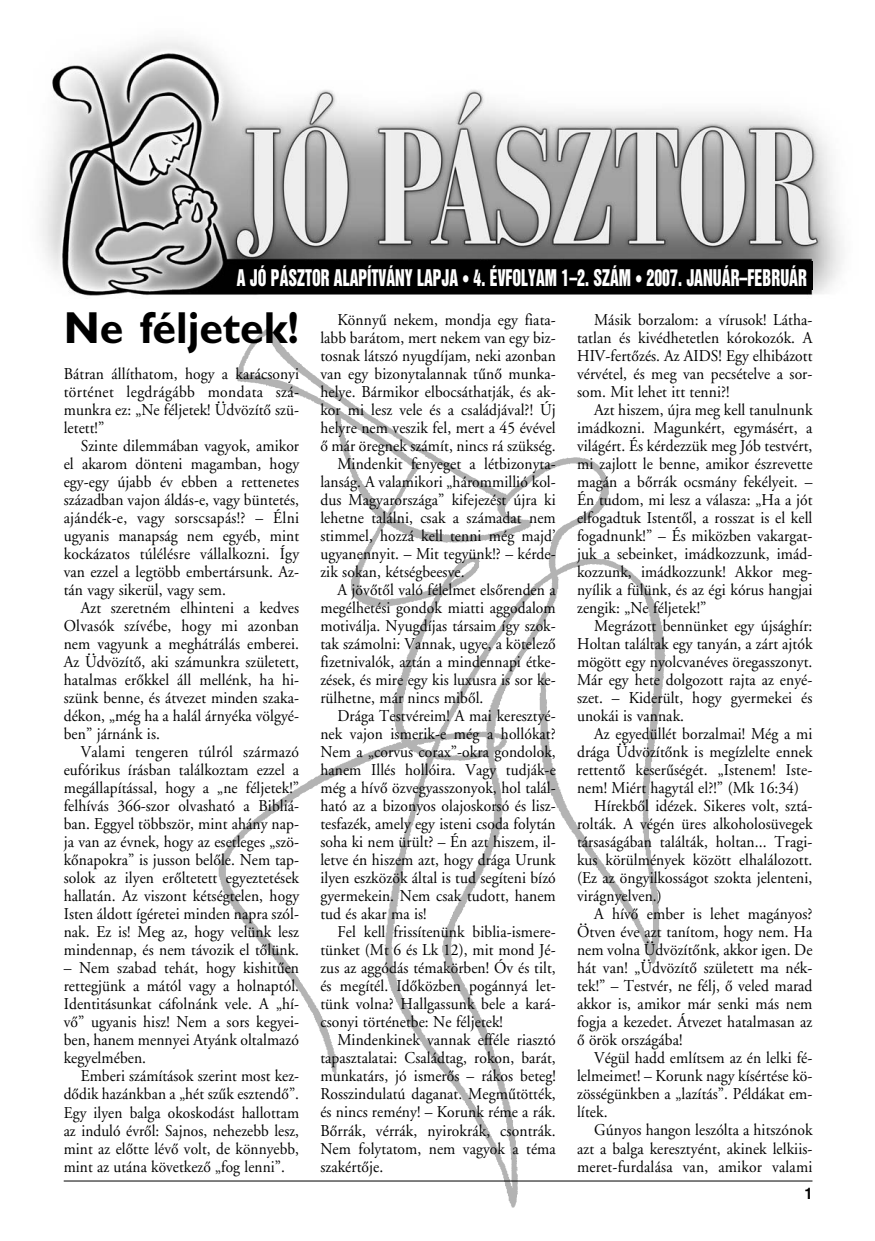
<style>
.page{position:relative;width:875px;height:1241px;background:#fff}
.page>*{position:absolute;margin:0;border:0;box-sizing:border-box;transform-origin:0 0}
.t1{font:700 45px "Gill Sans";color:#000;scale:.95 1}
.t2{font:21px "Gs Helv Inserat Roman";color:#fff;scale:.75 1}
.t3{font:16.5px/18px "Garamond AM Book";letter-spacing:.005em;color:#000;text-align:justify;scale:.94 1}
.t4{font:16.5px/18px "Garamond AM Book";letter-spacing:.005em;color:#000;text-align:justify;scale:.93 1}
.t5{font:700 15px "Gs Helv Cond";color:#000}
.s1{font-size:18px}
</style>
<div class="page">
<img style="left:198px;top:328px;width:480px;height:880px">
<hr style="left:64px;top:1180px;width:748px;height:1px;background:#000">
<img style="left:41px;top:40px;width:802px;height:256px">
<div style="left:237px;top:262px;width:575px;height:28px;background:#000"></div>
<p class="t2" style="left:237px;top:270px;width:761px">A JÓ PÁSZTOR ALAPÍTVÁNY LAPJA <span class="s1">•</span> 4. ÉVFOLYAM 1–2. SZÁM <span class="s1">•</span> 2007. JANUÁR–FEBRUÁR</p>
<h1 class="t1" style="left:64px;top:313px;width:249px">Ne féljetek!</h1>
<p class="t3" style="left:64px;top:366px;width:252px">Bátran állíthatom, hogy a karácsonyi történet legdrágább mondata szá&shy;munkra ez: “Ne féljetek! Üdvözítô szü&shy;letett!”</p>
<p class="t3" style="left:64px;top:438px;width:252px;text-indent:17px">Szinte dilemmában vagyok, amikor el akarom dönteni magamban, hogy egy-egy újabb év ebben a rettenetes században vajon áldás-e, vagy büntetés, ajándék-e, vagy sorscsapás!? – Élni ugyanis manapság nem egyéb, mint kockázatos túlélésre vállalkozni. Így van ezzel a legtöbb embertársunk. Az&shy;tán vagy sikerül, vagy sem.</p>
<p class="t3" style="left:64px;top:600px;width:252px;text-indent:17px">Azt szeretném elhinteni a kedves Olvasók szívébe, hogy mi azonban nem vagyunk a meghátrálás emberei.<br>Az Üdvözítô, aki számunkra született, hatalmas erôkkel áll mellénk, ha hi&shy;szünk benne, és átvezet minden szaka&shy;dékon, “még ha a halál árnyéka völgyé&shy;ben” járnánk is.</p>
<p class="t3" style="left:64px;top:744px;width:252px;text-indent:17px">Valami tengeren túlról származó eufórikus írásban találkoztam ezzel a megállapítással, hogy a “ne féljetek!” felhívás 366-szor olvasható a Bibliá&shy;ban. Eggyel többször, mint ahány nap&shy;ja van az évnek, hogy az esetleges “szö&shy;kônapokra” is jusson belôle. Nem tap&shy;solok az ilyen erôltetett egyeztetések hallatán. Az viszont kétségtelen, hogy Isten áldott ígéretei minden napra szól&shy;nak. Ez is! Meg az, hogy velünk lesz mindennap, és nem távozik el tôlünk.</p>
<p class="t3" style="left:64px;top:960px;width:252px">– Nem szabad tehát, hogy kishitûen rettegjünk a mától vagy a holnaptól.<br>Identitásunkat cáfolnánk vele. A “hí&shy;vô” ugyanis hisz! Nem a sors kegyei&shy;ben, hanem mennyei Atyánk oltalmazó kegyelmében.</p>
<p class="t4" style="left:64px;top:1068px;width:254px;text-indent:17px">Emberi számítások szerint most kez&shy;dôdik hazánkban a “hét szûk esztendô”.<br>Egy ilyen balga okoskodást hallottam az induló évrôl: Sajnos, nehezebb lesz, mint az elôtte lévô volt, de könnyebb, mint az utána következô “fog lenni”.</p>
<p class="t3" style="left:577px;top:312px;width:252px;text-indent:17px">Másik borzalom: a vírusok! Látha&shy;tatlan és kivédhetetlen kórokozók. A HIV-fertôzés. Az AIDS! Egy elhibázott vérvétel, és meg van pecsételve a sor&shy;som. Mit lehet itt tenni?!</p>
<p class="t3" style="left:577px;top:402px;width:252px;text-indent:17px">Azt hiszem, újra meg kell tanulnunk imádkozni. Magunkért, egymásért, a világért. És kérdezzük meg Jób testvért, mi zajlott le benne, amikor észrevette magán a bôrrák ocsmány fekélyeit. – Én tudom, mi lesz a válasza: “Ha a jót elfogadtuk Istentôl, a rosszat is el kell fogadnunk!” – És miközben vakargat&shy;juk a sebeinket, imádkozzunk, imád&shy;kozzunk, imádkozzunk! Akkor meg&shy;nyílik a fülünk, és az égi kórus hangjai zengik: “Ne féljetek!”</p>
<p class="t3" style="left:577px;top:618px;width:252px;text-indent:17px">Megrázott bennünket egy újsághír:<br>Holtan találtak egy tanyán, a zárt ajtók mögött egy nyolcvanéves öregasszonyt.<br>Már egy hete dolgozott rajta az enyé&shy;szet. – Kiderült, hogy gyermekei és unokái is vannak.</p>
<p class="t3" style="left:594px;top:726px;width:234px">Az egyedüllét borzalmai! Még a mi</p>
<p class="t3" style="left:577px;top:744px;width:252px">drága Üdvözítônk is megízlelte ennek</p>
<p class="t3" style="left:577px;top:762px;width:252px">rettentô keserûségét. “Istenem! Iste-</p>
<p class="t3" style="left:577px;top:780px;width:238px">nem! Miért hagytál el?!” (Mk 16:34)</p>
<p class="t3" style="left:594px;top:798px;width:234px">Hírekbôl idézek. Sikeres volt, sztá-</p>
<p class="t3" style="left:577px;top:816px;width:252px">rolták. A végén üres alkoholosüvegek</p>
<p class="t3" style="left:577px;top:834px;width:252px">társaságában találták, holtan... Tragi-</p>
<p class="t3" style="left:577px;top:852px;width:252px">kus körülmények között elhalálozott.</p>
<p class="t3" style="left:577px;top:870px;width:252px">(Ez az öngyilkosságot szokta jelenteni,</p>
<p class="t3" style="left:577px;top:888px;width:92px">virágnyelven.)</p>
<p class="t3" style="left:594px;top:906px;width:234px">A hívô ember is lehet magányos?</p>
<p class="t3" style="left:577px;top:924px;width:252px">Ötven éve azt tanítom, hogy nem. Ha</p>
<p class="t3" style="left:577px;top:942px;width:252px">nem volna Üdvözítônk, akkor igen. De</p>
<p class="t3" style="left:577px;top:960px;width:252px">hát van! “Üdvözítô született ma nék-</p>
<p class="t3" style="left:577px;top:978px;width:252px">tek!” – Testvér, ne félj, ô veled marad</p>
<p class="t3" style="left:577px;top:996px;width:252px">akkor is, amikor már senki más nem</p>
<p class="t3" style="left:577px;top:1014px;width:252px">fogja a kezedet. Átvezet hatalmasan az</p>
<p class="t3" style="left:577px;top:1032px;width:114px">ô örök országába!</p>
<p class="t3" style="left:594px;top:1050px;width:234px">Végül hadd említsem az én lelki fé-</p>
<p class="t3" style="left:577px;top:1068px;width:252px">lelmeimet! – Korunk nagy kísértése kö-</p>
<p class="t3" style="left:577px;top:1086px;width:252px">zösségünkben a “lazítás”. Példákat em-</p>
<p class="t3" style="left:577px;top:1104px;width:34px">lítek.</p>
<p class="t3" style="left:594px;top:1122px;width:234px">Gúnyos hangon leszólta a hitszónok</p>
<p class="t3" style="left:577px;top:1140px;width:252px">azt a balga keresztyént, akinek lelkiis-</p>
<p class="t3" style="left:577px;top:1158px;width:252px">meret-furdalása van, amikor valami</p>
<p class="t3" style="left:337px;top:312px;width:234px">Könnyû nekem, mondja egy fiata-</p>
<p class="t3" style="left:320px;top:330px;width:252px">labb barátom, mert nekem van egy biz-</p>
<p class="t3" style="left:320px;top:348px;width:252px">tosnak látszó nyugdíjam, neki azonban</p>
<p class="t3" style="left:320px;top:366px;width:252px">van egy bizonytalannak tûnô munka-</p>
<p class="t3" style="left:320px;top:384px;width:252px">helye. Bármikor elbocsáthatják, és ak-</p>
<p class="t3" style="left:320px;top:402px;width:252px">kor mi lesz vele és a családjával?! Új</p>
<p class="t3" style="left:320px;top:420px;width:252px">helyre nem veszik fel, mert a 45 évével</p>
<p class="t3" style="left:320px;top:438px;width:252px">ô már öregnek számít, nincs rá szükség.</p>
<p class="t3" style="left:337px;top:456px;width:234px">Mindenkit fenyeget a létbizonyta-</p>
<p class="t3" style="left:320px;top:474px;width:252px">lanság. A valamikori “hárommillió kol-</p>
<p class="t3" style="left:320px;top:492px;width:252px">dus Magyarországa” kifejezést újra ki</p>
<p class="t3" style="left:320px;top:510px;width:252px">lehetne találni, csak a számadat nem</p>
<p class="t3" style="left:320px;top:528px;width:252px">stimmel, hozzá kell tenni még majd’</p>
<p class="t3" style="left:320px;top:546px;width:252px">ugyanennyit. – Mit tegyünk!? – kérde-</p>
<p class="t3" style="left:320px;top:564px;width:155px">zik sokan, kétségbeesve.</p>
<p class="t3" style="left:337px;top:582px;width:234px">A jövôtôl való félelmet elsôrenden a</p>
<p class="t3" style="left:320px;top:600px;width:252px">megélhetési gondok miatti aggodalom</p>
<p class="t3" style="left:320px;top:618px;width:252px">motiválja. Nyugdíjas társaim így szok-</p>
<p class="t3" style="left:320px;top:636px;width:252px">tak számolni: Vannak, ugye, a kötelezô</p>
<p class="t3" style="left:320px;top:654px;width:252px">fizetnivalók, aztán a mindennapi étke-</p>
<p class="t3" style="left:320px;top:672px;width:252px">zések, és mire egy kis luxusra is sor ke-</p>
<p class="t3" style="left:320px;top:690px;width:175px">rülhetne, már nincs mibôl.</p>
<p class="t3" style="left:337px;top:708px;width:234px">Drága Testvéreim! A mai keresztyé-</p>
<p class="t3" style="left:320px;top:726px;width:252px">nek vajon ismerik-e még a hollókat?</p>
<p class="t3" style="left:320px;top:744px;width:252px">Nem a “corvus corax”-okra gondolok,</p>
<p class="t3" style="left:320px;top:762px;width:252px">hanem Illés hollóira. Vagy tudják-e</p>
<p class="t3" style="left:320px;top:780px;width:252px">még a hívô özvegyasszonyok, hol talál-</p>
<p class="t3" style="left:320px;top:798px;width:252px">ható az a bizonyos olajoskorsó és lisz-</p>
<p class="t3" style="left:320px;top:816px;width:252px">tesfazék, amely egy isteni csoda folytán</p>
<p class="t3" style="left:320px;top:834px;width:252px">soha ki nem ürült? – Én azt hiszem, il-</p>
<p class="t3" style="left:320px;top:852px;width:252px">letve én hiszem azt, hogy drága Urunk</p>
<p class="t3" style="left:320px;top:870px;width:252px">ilyen eszközök által is tud segíteni bízó</p>
<p class="t3" style="left:320px;top:888px;width:252px">gyermekein. Nem csak tudott, hanem</p>
<p class="t3" style="left:320px;top:906px;width:114px">tud és akar ma is!</p>
<p class="t3" style="left:337px;top:924px;width:234px">Fel kell frissítenünk biblia-ismere-</p>
<p class="t3" style="left:320px;top:942px;width:252px">tünket (Mt 6 és Lk 12), mit mond Jé-</p>
<p class="t3" style="left:320px;top:960px;width:252px">zus az aggódás témakörben! Óv és tilt,</p>
<p class="t3" style="left:320px;top:978px;width:252px">és megítél. Idôközben pogánnyá let-</p>
<p class="t3" style="left:320px;top:996px;width:252px">tünk volna? Hallgassunk bele a kará-</p>
<p class="t3" style="left:320px;top:1014px;width:196px">csonyi történetbe: Ne féljetek!</p>
<p class="t3" style="left:337px;top:1032px;width:234px">Mindenkinek vannak efféle riasztó</p>
<p class="t3" style="left:320px;top:1050px;width:252px">tapasztalatai: Családtag, rokon, barát,</p>
<p class="t3" style="left:320px;top:1068px;width:252px">munkatárs, jó ismerôs – rákos beteg!</p>
<p class="t3" style="left:320px;top:1086px;width:252px">Rosszindulatú daganat. Megmûtötték,</p>
<p class="t3" style="left:320px;top:1104px;width:252px">és nincs remény! – Korunk réme a rák.</p>
<p class="t3" style="left:320px;top:1122px;width:252px">Bôrrák, vérrák, nyirokrák, csontrák.</p>
<p class="t3" style="left:320px;top:1140px;width:252px">Nem folytatom, nem vagyok a téma</p>
<p class="t3" style="left:320px;top:1158px;width:68px">szakértôje.</p>
<p class="t5" style="left:805px;top:1187px;width:9px">1</p>
</div>
